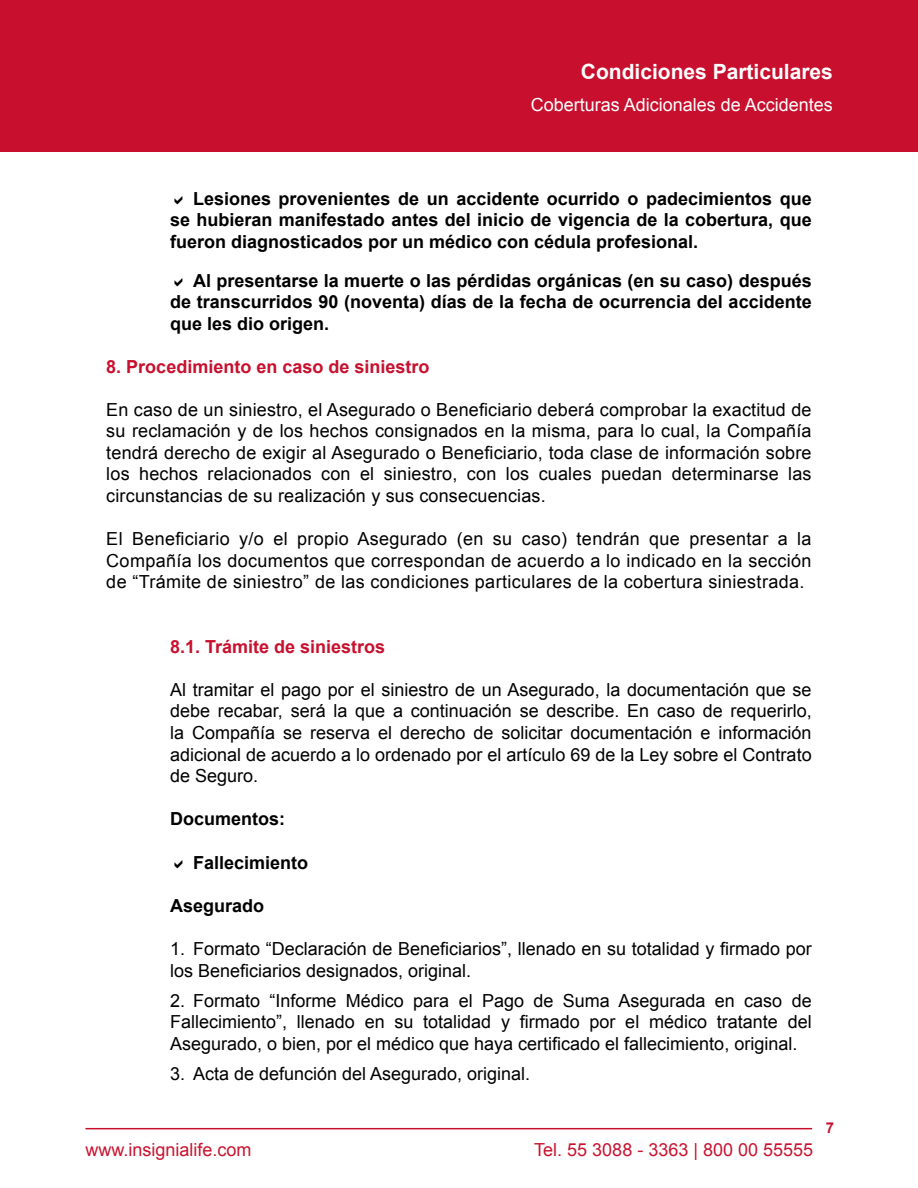
<style>
.page{position:relative;width:918px;height:1188px;background:#fff}
.page>*{position:absolute;margin:0;border:0;box-sizing:border-box;transform-origin:0 0}
.t1{font:700 21px "Arial";color:#fff}
.t2{font:18px/21.6px "Arial";color:#000;text-align:justify}
.t3{font:700 18px/21.6px "Arial";color:#000;text-align:justify}
.t4{font:700 18px "Arial";color:#c8102e}
.t5{font:18px "Arial";color:#c91430}
.t6{font:18px "Arial";color:#fff}
.t7{font:700 15px "Arial";color:#c8102e}
</style>
<div class="page">
<div style="left:0;top:0;width:918px;height:152px;background:#c8102e"></div>
<hr style="left:85px;top:1128px;width:727px;height:1px;background:#c8102e">
<p class="t1" style="left:581px;top:58px;width:254px">Condiciones Particulares</p>
<p class="t6" style="left:531px;top:92px;width:304px">Coberturas Adicionales de Accidentes</p>
<p class="t3" style="left:170px;top:188px;width:643px;text-indent:23px">Lesiones provenientes de un accidente ocurrido o padecimientos que se hubieran manifestado antes del inicio de vigencia de la cobertura, que fueron diagnosticados por un médico con cédula profesional.</p>
<p class="t3" style="left:170px;top:270px;width:643px;text-indent:23px">Al presentarse la muerte o las pérdidas orgánicas (en su caso) después de transcurridos 90 (noventa) días de la fecha de ocurrencia del accidente que les dio origen.</p>
<p class="t4" style="left:106px;top:355px;width:325px">8. Procedimiento en caso de siniestro</p>
<p class="t2" style="left:106px;top:399px;width:707px">En caso de un siniestro, el Asegurado o Beneficiario deberá comprobar la exactitud de su reclamación y de los hechos consignados en la misma, para lo cual, la Compañía tendrá derecho de exigir al Asegurado o Beneficiario, toda clase de información sobre los hechos relacionados con el siniestro, con los cuales puedan determinarse las circunstancias de su realización y sus consecuencias.</p>
<p class="t2" style="left:106px;top:528px;width:707px">El Beneficiario y/o el propio Asegurado (en su caso) tendrán que presentar a la Compañía los documentos que correspondan de acuerdo a lo indicado en la sección de “Trámite de siniestro” de las condiciones particulares de la cobertura siniestrada.</p>
<p class="t4" style="left:170px;top:635px;width:217px">8.1. Trámite de siniestros</p>
<p class="t2" style="left:170px;top:679px;width:643px">Al tramitar el pago por el siniestro de un Asegurado, la documentación que se debe recabar, será la que a continuación se describe. En caso de requerirlo, la Compañía se reserva el derecho de solicitar documentación e información adicional de acuerdo a lo ordenado por el artículo 69 de la Ley sobre el Contrato de Seguro.</p>
<p class="t3" style="left:170px;top:809px;width:117px">Documentos:</p>
<p class="t3" style="left:193px;top:852px;width:117px">Fallecimiento</p>
<p class="t3" style="left:170px;top:895px;width:96px">Asegurado</p>
<p class="t2" style="left:170px;top:938px;width:643px">1. Formato “Declaración de Beneficiarios”, llenado en su totalidad y firmado por los Beneficiarios designados, original.</p>
<p class="t2" style="left:170px;top:990px;width:643px">2. Formato “Informe Médico para el Pago de Suma Asegurada en caso de Fallecimiento”, llenado en su totalidad y firmado por el médico tratante del Asegurado, o bien, por el médico que haya certificado el fallecimiento, original.</p>
<p class="t2" style="left:170px;top:1063px;width:362px">3. Acta de defunción del Asegurado, original.</p>
<p class="t5" style="left:85px;top:1138px;width:168px">www.insignialife.com</p>
<p class="t5" style="left:534px;top:1138px;width:280px">Tel. 55 3088 - 3363 | 800 00 55555</p>
<p class="t7" style="left:826px;top:1118px;width:10px">7</p>
</div>
